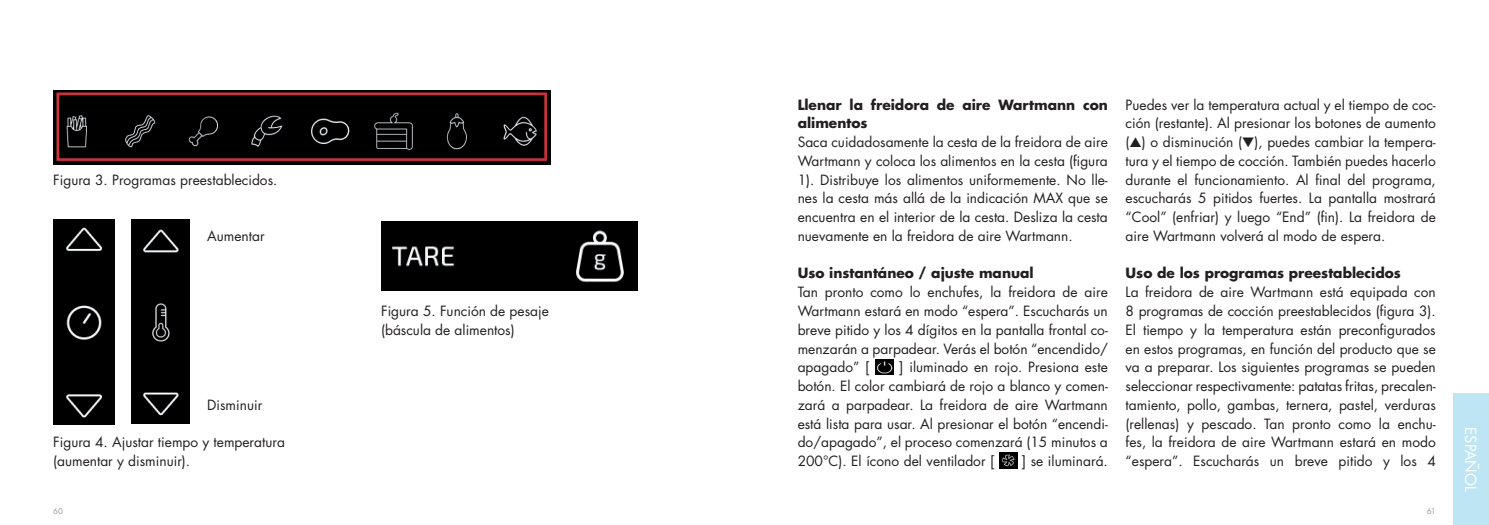
<style>
.page{position:relative;width:1489px;height:525px;background:#fff}
.page>*{position:absolute;margin:0;border:0;box-sizing:border-box;transform-origin:0 0}
.t1{font:15px "Futura Std";color:#fff}
.t2{font:13.75px/18.8px "Futura Std";color:#231f20;text-align:justify}
.t3{font:700 13.75px/18.8px "Futura Std";color:#231f20}
.t4{font:8.75px "Futura PT";color:#939598}
</style>
<div class="page">
<img style="left:53px;top:91px;width:498px;height:73px">
<img style="left:132px;top:219px;width:57px;height:204px">
<img style="left:53px;top:219px;width:61px;height:205px">
<img style="left:381px;top:221px;width:257px;height:70px">
<img style="left:875px;top:359px;width:18px;height:15px">
<img style="left:999px;top:452px;width:18px;height:16px">
<div style="left:1453px;top:393px;width:35px;height:131px;background:#bde5f3"></div>
<p class="t2" style="left:53px;top:170px;width:226px">Figura 3. Programas preestablecidos.</p>
<p class="t2" style="left:207px;top:226px;width:59px">Aumentar</p>
<p class="t2" style="left:207px;top:395px;width:57px">Disminuir</p>
<p class="t2" style="left:53px;top:433px;width:233px">Figura 4. Ajustar tiempo y temperatura (aumentar y disminuir).</p>
<p class="t2" style="left:381px;top:301px;width:169px">Figura 5. Función de pesaje (báscula de alimentos)</p>
<p class="t3" style="left:797px;top:95px;width:312px">Llenar la freidora de aire Wartmann con alimentos</p>
<p class="t2" style="left:797px;top:133px;width:312px">Saca cuidadosamente la cesta de la freidora de aire Wartmann y coloca los alimentos en la cesta (figura 1). Distribuye los alimentos uniformemente. No lle&shy;nes la cesta más allá de la indicación MAX que se encuentra en el interior de la cesta. Desliza la cesta nuevamente en la freidora de aire Wartmann.</p>
<p class="t3" style="left:797px;top:263px;width:237px">Uso instantáneo / ajuste manual</p>
<p class="t2" style="left:797px;top:283px;width:312px">Tan pronto como lo enchufes, la freidora de aire Wartmann estará en modo “espera”. Escucharás un breve pitido y los 4 dígitos en la pantalla frontal co&shy;menzarán a parpadear. Verás el botón “encendido/ apagado” [</p>
<p class="t2" style="left:797px;top:358px;width:312px;text-indent:102px">] iluminado en rojo. Presiona este botón. El color cambiará de rojo a blanco y comen&shy;zará a parpadear. La freidora de aire Wartmann está lista para usar. Al presionar el botón “encendi&shy;do/apagado”, el proceso comenzará (15 minutos a 200°C). El ícono del ventilador [</p>
<p class="t2" style="left:1021px;top:451px;width:88px">] se iluminará.</p>
<p class="t2" style="left:1125px;top:95px;width:312px">Puedes ver la temperatura actual y el tiempo de coc&shy;ción (restante). Al presionar los botones de aumento (▲) o disminución (▼), puedes cambiar la tempera&shy;tura y el tiempo de cocción. También puedes hacerlo durante el funcionamiento. Al final del programa, escucharás 5 pitidos fuertes. La pantalla mostrará “Cool” (enfriar) y luego “End” (fin). La freidora de aire Wartmann volverá al modo de espera.</p>
<p class="t3" style="left:1125px;top:263px;width:277px">Uso de los programas preestablecidos</p>
<p class="t2" style="left:1125px;top:283px;width:312px">La freidora de aire Wartmann está equipada con 8 programas de cocción preestablecidos (figura 3).<br>El tiempo y la temperatura están preconfigurados en estos programas, en función del producto que se va a preparar. Los siguientes programas se pueden seleccionar respectivamente: patatas fritas, precalen&shy;tamiento, pollo, gambas, ternera, pastel, verduras (rellenas) y pescado. Tan pronto como la enchu&shy;fes, la freidora de aire Wartmann estará en modo “espera”. Escucharás un breve pitido y los 4</p>
<p class="t4" style="left:53px;top:505px;width:11px">60</p>
<p class="t4" style="left:1426px;top:505px;width:10px">61</p>
<p class="t1" style="left:1479px;top:427px;width:66px;rotate:90deg">ESPAÑOL</p>
</div>
